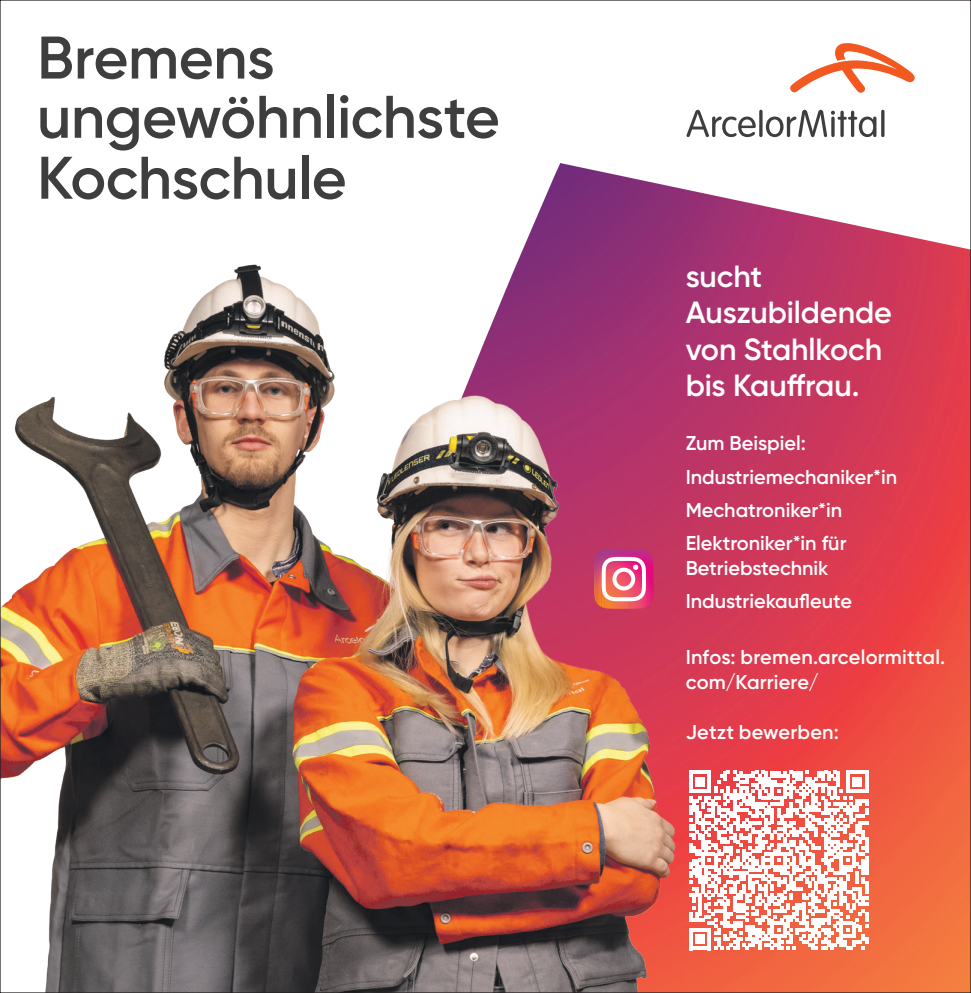
<style>
.page{position:relative;width:971px;height:993px;background:#fff}
.page>*{position:absolute;margin:0;border:0;box-sizing:border-box;transform-origin:0 0}
.Head_schwarz{font:600 60px/60px "Gilroy";letter-spacing:-.01em;color:#3e3e3f}
.Head_schwarz-2{font:600 30.5px/36.2px "Gilroy";letter-spacing:-.005em;color:#fff}
.Head_schwarz-3{font:600 20px/25px "Gilroy";color:#fff}
</style>
<div class="page">
<img style="left:520px;top:163px;width:449px;height:827px">
<svg style="left:790px;top:43px;width:125px;height:50px"></svg>
<hr style="left:759px;top:110px;width:3px;height:27px;background:#3e3e3f;border-radius:2px">
<svg style="left:686px;top:110px;width:70px;height:27px"></svg>
<hr style="left:881px;top:110px;width:3px;height:27px;background:#3e3e3f;border-radius:2px">
<svg style="left:766px;top:110px;width:110px;height:27px"></svg>
<svg style="left:689px;top:770px;width:179px;height:179px"></svg>
<img style="left:2px;top:256px;width:677px;height:734px">
<p class="Head_schwarz" style="left:37px;top:27px;width:464px">Bremens ungewöhnlichste<br>Kochschule</p>
<p class="Head_schwarz-2" style="left:686px;top:258px;width:208px">sucht<br>Auszubildende von Stahlkoch</p>
<p class="Head_schwarz-2" style="left:686px;top:366px;width:175px">bis Kauffrau.</p>
<p class="Head_schwarz-3" style="left:686px;top:430px;width:122px">Zum Beispiel:</p>
<p class="Head_schwarz-3" style="left:686px;top:464px;width:213px">Industriemechaniker*in</p>
<p class="Head_schwarz-3" style="left:686px;top:497px;width:158px">Mechatroniker*in</p>
<p class="Head_schwarz-3" style="left:686px;top:530px;width:162px">Elektroniker*in für<br>Betriebstechnik</p>
<p class="Head_schwarz-3" style="left:686px;top:588px;width:168px">Industriekaufleute</p>
<p class="Head_schwarz-3" style="left:686px;top:643px;width:261px">Infos: bremen.arcelormittal. com/Karriere/</p>
<p class="Head_schwarz-3" style="left:686px;top:718px;width:155px">Jetzt bewerben:</p>
</div>
